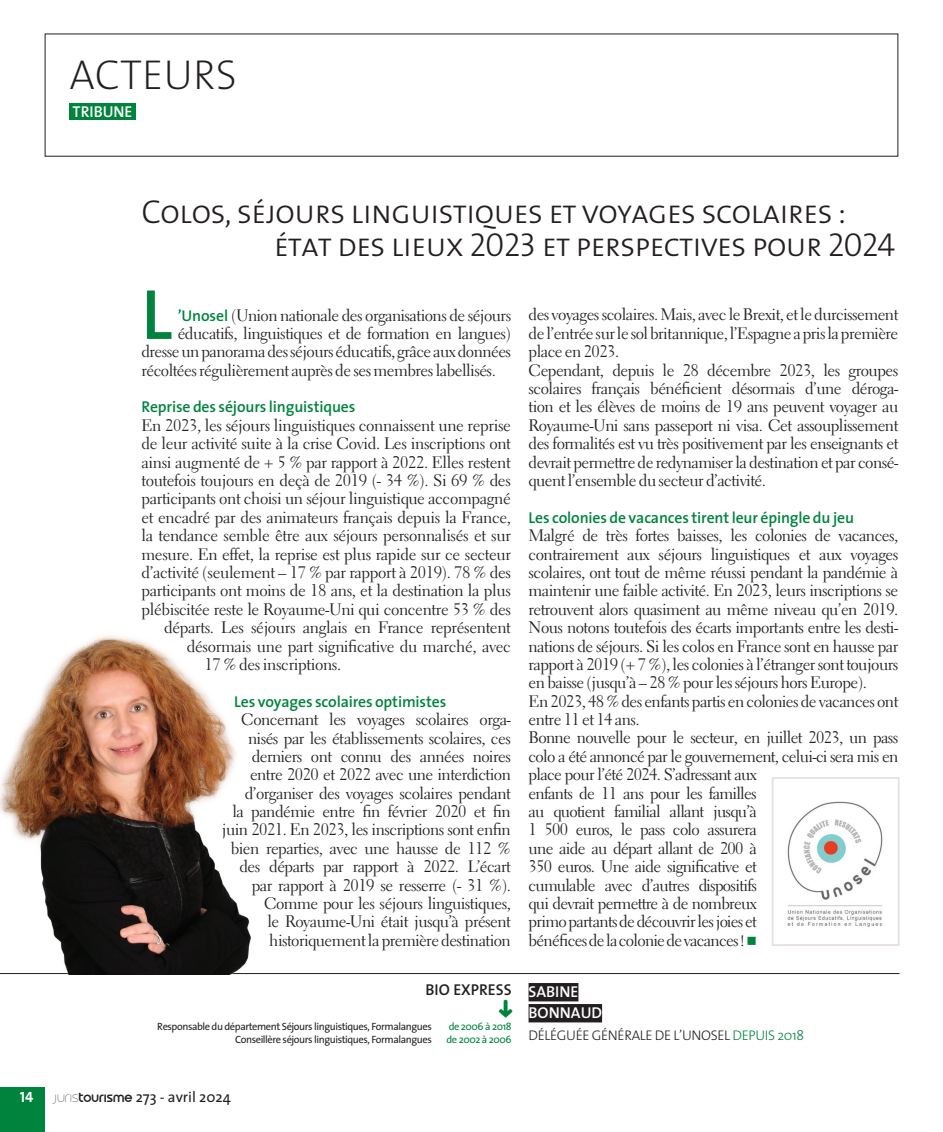
<style>
.page{position:relative;width:943px;height:1132px;background:#fff}
.page>*{position:absolute;margin:0;border:0;box-sizing:border-box;transform-origin:0 0}
.t1{font:600 71.58px "The Sans";color:#00843d}
.t2{font:42px "The Sans Extra Light Caps";color:#231f20}
.t3{font:33.25px/33.2px "The Sans Light Caps";letter-spacing:-.03em;color:#231f20}
.t4{font:16.62px/18.4px "Electra LT Std";letter-spacing:-.03em;color:#231f20}
.t5{font:600 15.75px "The Sans";letter-spacing:-.01em;color:#00843d}
.t6{font:600 15.75px/21px "The Sans";color:#fff}
.t7{font:600 15.75px "The Sans";color:#231f20}
.t8{font:14.88px "The Sans";color:#231f20}
.t9{font:14.88px "The Sans Bold Caps";color:#fff}
.t10{font:300 14px "The Sans";letter-spacing:-.025em;color:#231f20}
.t11{font:10.5px/12.4px "The Sans";letter-spacing:-.04em;color:#231f20;text-align:right}
.t12{font:10.5px/12.4px "The Sans";letter-spacing:-.04em;color:#00843d}
.s1{color:#00843d}
.s2{font-family:"The Sans";font-weight:600;font-size:15.75px;color:#00843d}
.s3{font-family:"Spruce";font-weight:300}
.s4{font-family:"Spruce";font-weight:500}
</style>
<div class="page">
<div style="left:0;top:1086px;width:45px;height:45px;background:#00843d"></div>
<div style="left:69px;top:103px;width:67px;height:17px;background:#00843d"></div>
<div style="left:528px;top:982px;width:50px;height:19px;background:#231f20"></div>
<div style="left:528px;top:1003px;width:74px;height:19px;background:#231f20"></div>
<hr style="left:0;top:972px;width:899px;height:1px;background:#231f20">
<img style="left:0;top:636px;width:270px;height:338px">
<img style="left:787px;top:801px;width:96px;height:127px">
<div style="left:771px;top:776px;width:128px;height:169px;border:2px solid #e6e0dc"></div>
<h2 class="t2" style="left:69px;top:40px;width:169px">ACTEURS</h2>
<p class="t6" style="left:73px;top:101px;width:61px">TRIBUNE</p>
<p class="t9" style="left:20px;top:1084px;width:15px">14</p>
<h3 class="t3" style="left:274px;top:194px;width:623px;text-indent:-132px">Colos, séjours linguistiques et voyages scolaires : état des lieux 2023 et perspectives pour 2024</h3>
<h1 class="t1" style="left:141px;top:255px;width:32px">L</h1>
<p class="t4" style="left:528px;top:305px;width:371px">des voyages scolaires. Mais, avec le Brexit, et le durcissement de l’entrée sur le sol britannique, l’Espagne a pris la première place en 2023.<br>Cependant, depuis le 28 décembre 2023, les groupes scolaires français bénéficient désormais d’une déroga&shy;tion et les élèves de moins de 19 ans peuvent voyager au Royaume-Uni sans passeport ni visa. Cet assouplissement des formalités est vu très positivement par les enseignants et devrait permettre de redynamiser la destination et par consé&shy;quent l’ensemble du secteur d’activité.</p>
<p class="t5" style="left:528px;top:504px;width:327px">Les colonies de vacances tirent leur épingle du jeu</p>
<p class="t4" style="left:528px;top:526px;width:371px">Malgré de très fortes baisses, les colonies de vacances, contrairement aux séjours linguistiques et aux voyages scolaires, ont tout de même réussi pendant la pandémie à maintenir une faible activité. En 2023, leurs inscriptions se retrouvent alors quasiment au même niveau qu’en 2019.<br>Nous notons toutefois des écarts importants entre les desti&shy;nations de séjours. Si les colos en France sont en hausse par rapport à 2019 (+ 7 %), les colonies à l’étranger sont toujours en baisse (jusqu’à – 28 % pour les séjours hors Europe).<br>En 2023, 48 % des enfants partis en colonies de vacances ont entre 11 et 14 ans.<br>Bonne nouvelle pour le secteur, en juillet 2023, un pass colo a été annoncé par le gouvernement, celui-ci sera mis en place pour l’été 2024. S’adressant aux<br>enfants de 11 ans pour les familles<br>au quotient familial allant jusqu’à<br>1 500 euros, le pass colo assurera<br>une aide au départ allant de 200 à<br>350 euros. Une aide significative et<br>cumulable avec d’autres dispositifs<br>qui devrait permettre à de nombreux<br>primo partants de découvrir les joies et<br>bénéfices de la colonie de vacances ! <span class="s1">■</span></p>
<p class="t4" style="left:178px;top:305px;width:335px"><span class="s2">’Unosel</span> (Union nationale des organisations de séjours</p>
<p class="t4" style="left:178px;top:324px;width:335px">éducatifs, linguistiques et de formation en langues)</p>
<p class="t4" style="left:141px;top:342px;width:371px">dresse un panorama des séjours éducatifs, grâce aux données</p>
<p class="t4" style="left:141px;top:361px;width:356px">récoltées régulièrement auprès de ses membres labellisés.</p>
<p class="t5" style="left:141px;top:394px;width:215px">Reprise des séjours linguistiques</p>
<p class="t4" style="left:141px;top:416px;width:371px">En 2023, les séjours linguistiques connaissent une reprise</p>
<p class="t4" style="left:141px;top:434px;width:371px">de leur activité suite à la crise Covid. Les inscriptions ont</p>
<p class="t4" style="left:141px;top:452px;width:371px">ainsi augmenté de + 5 % par rapport à 2022. Elles restent</p>
<p class="t4" style="left:141px;top:471px;width:371px">toutefois toujours en deçà de 2019 (- 34 %). Si 69 % des</p>
<p class="t4" style="left:141px;top:489px;width:371px">participants ont choisi un séjour linguistique accompagné</p>
<p class="t4" style="left:141px;top:508px;width:371px">et encadré par des animateurs français depuis la France,</p>
<p class="t4" style="left:141px;top:526px;width:371px">la tendance semble être aux séjours personnalisés et sur</p>
<p class="t4" style="left:141px;top:544px;width:371px">mesure. En effet, la reprise est plus rapide sur ce secteur</p>
<p class="t4" style="left:141px;top:563px;width:371px">d’activité (seulement – 17 % par rapport à 2019). 78 % des</p>
<p class="t4" style="left:141px;top:581px;width:371px">participants ont moins de 18 ans, et la destination la plus</p>
<p class="t4" style="left:141px;top:599px;width:371px">plébiscitée reste le Royaume-Uni qui concentre 53 % des</p>
<p class="t4" style="left:164px;top:618px;width:348px">départs. Les séjours anglais en France représentent</p>
<p class="t4" style="left:187px;top:636px;width:325px">désormais une part significative du marché, avec</p>
<p class="t4" style="left:204px;top:654px;width:138px">17 % des inscriptions.</p>
<p class="t5" style="left:234px;top:688px;width:213px">Les voyages scolaires optimistes</p>
<p class="t4" style="left:222px;top:710px;width:290px;text-align:right">Concernant les voyages scolaires orga&shy;nisés par les établissements scolaires, ces derniers ont connu des années noires entre 2020 et 2022 avec une interdiction d’organiser des voyages scolaires pendant<br>la pandémie entre fin février 2020 et fin juin 2021. En 2023, les inscriptions sont enfin bien reparties, avec une hausse de 112 % des départs par rapport à 2022. L’écart par rapport à 2019 se resserre (- 31 %).<br>Comme pour les séjours linguistiques,<br>le Royaume-Uni était jusqu’à présent historiquement la première destination</p>
<p class="t7" style="left:425px;top:975px;width:88px">BIO EXPRESS</p>
<p class="t6" style="left:528px;top:980px;width:75px">SABINE<br>BONNAUD</p>
<p class="t11" style="left:157px;top:1019px;width:276px">Responsable du département Séjours linguistiques, Formalangues<br>Conseillère séjours linguistiques, Formalangues</p>
<p class="t10" style="left:528px;top:1023px;width:277px">DÉLÉGUÉE GÉNÉRALE DE L’UNOSEL <span class="s1">DEPUIS 2018</span></p>
<p class="t12" style="left:446px;top:1019px;width:67px">de 2006 à 2018 de 2002 à 2006</p>
<p class="t8" style="left:55px;top:1084px;width:178px"><span class="s3">juris</span><span class="s4">tourisme</span> 273 - avril 2024</p>
</div>
